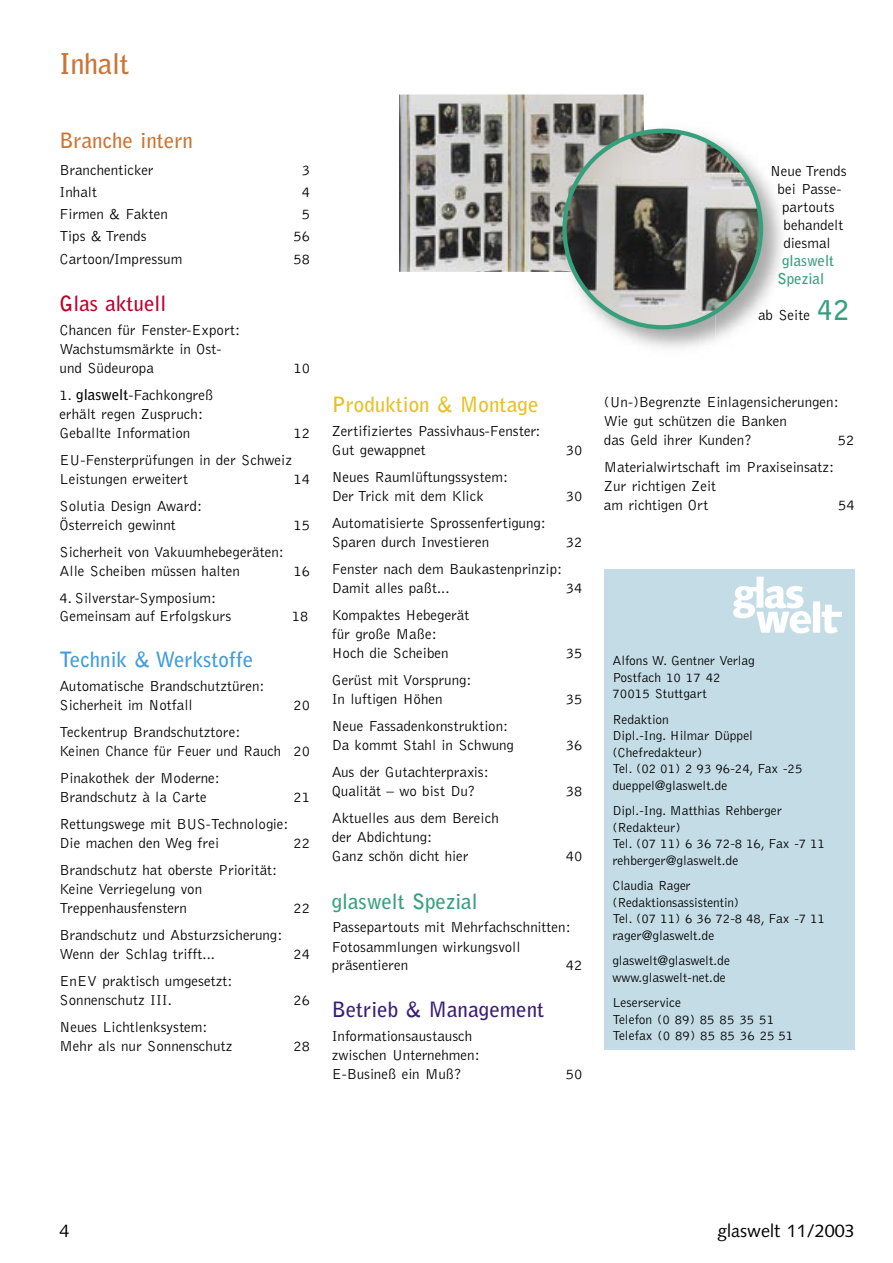
<style>
.page{position:relative;width:893px;height:1263px;background:#fff}
.page>*{position:absolute;margin:0;border:0;box-sizing:border-box;transform-origin:0 0}
.t1{font:700 28.5px "Bell Gothic";letter-spacing:-.01em;color:#cc7434}
.t2{font:700 21px "Bell Gothic";color:#419dda}
.t3{font:700 21px "Bell Gothic";color:#e6c126}
.t4{font:700 21px "Bell Gothic";color:#391d76}
.t5{font:700 21px "Bell Gothic";color:#36a07c}
.t6{font:700 21px "Bell Gothic";color:#cc7434}
.t7{font:700 21px "Bell Gothic";color:#bd002b}
.t8{font:18px "Syntax";color:#000}
.t9{font:300 15px/19.2px "Bell Gothic";color:#000}
.t10{font:700 15px/18px "Bell Gothic";color:#36a07c}
.t11{font:300 13.5px/16.5px "Bell Gothic";color:#000}
.s1{font-weight:700}
.s2{font-weight:700;font-size:27px;color:#36a07c}
</style>
<div class="page">
<div style="left:604px;top:569px;width:251px;height:481px;background:#c3dce6"></div>
<img style="left:733px;top:576px;width:109px;height:58px">
<img style="left:399px;top:95px;width:245px;height:177px">
<img style="left:655px;top:179px;width:127px;height:169px">
<img style="left:612px;top:128px;width:104px;height:218px">
<img style="left:556px;top:122px;width:88px;height:150px">
<svg style="left:562px;top:129px;width:201px;height:200px;background:#8f948f"></svg>
<h1 class="t1" style="left:60px;top:46px;width:71px">Inhalt</h1>
<h2 class="t6" style="left:60px;top:128px;width:135px">Branche intern</h2>
<p class="t9" style="left:60px;top:160px;width:96px">Branchenticker</p>
<p class="t9" style="left:302px;top:160px;width:10px">3</p>
<p class="t9" style="left:60px;top:183px;width:39px">Inhalt</p>
<p class="t9" style="left:302px;top:183px;width:10px">4</p>
<p class="t9" style="left:60px;top:205px;width:110px">Firmen &amp; Fakten</p>
<p class="t9" style="left:302px;top:205px;width:10px">5</p>
<p class="t9" style="left:60px;top:227px;width:89px">Tips &amp; Trends</p>
<p class="t9" style="left:294px;top:227px;width:18px">56</p>
<p class="t9" style="left:60px;top:249px;width:124px">Cartoon/Impressum</p>
<p class="t9" style="left:294px;top:249px;width:18px">58</p>
<h2 class="t7" style="left:60px;top:291px;width:108px">Glas aktuell</h2>
<p class="t9" style="left:60px;top:320px;width:182px">Chancen für Fenster-Export:<br>Wachstumsmärkte in Ost&shy;und Südeuropa</p>
<p class="t9" style="left:294px;top:359px;width:18px">10</p>
<p class="t9" style="left:60px;top:386px;width:155px">1. <span class="s1">glaswelt</span>-Fachkongreß erhält regen Zuspruch:<br>Geballte Information</p>
<p class="t9" style="left:294px;top:424px;width:18px">12</p>
<p class="t9" style="left:60px;top:451px;width:234px">EU-Fensterprüfungen in der Schweiz<br>Leistungen erweitert</p>
<p class="t9" style="left:294px;top:470px;width:18px">14</p>
<p class="t9" style="left:60px;top:497px;width:144px">Solutia Design Award:<br>Österreich gewinnt</p>
<p class="t9" style="left:60px;top:543px;width:226px">Sicherheit von Vakuumhebegeräten:<br>Alle Scheiben müssen halten</p>
<p class="t9" style="left:60px;top:589px;width:173px;line-height:18px">4. Silverstar-Symposium:<br>Gemeinsam auf Erfolgskurs</p>
<p class="t9" style="left:294px;top:516px;width:18px">15</p>
<p class="t9" style="left:294px;top:562px;width:18px">16</p>
<p class="t9" style="left:292px;top:607px;width:18px">18</p>
<h2 class="t2" style="left:60px;top:647px;width:195px">Technik &amp; Werkstoffe</h2>
<p class="t9" style="left:60px;top:677px;width:207px">Automatische Brandschutztüren:<br>Sicherheit im Notfall</p>
<p class="t9" style="left:294px;top:696px;width:18px">20</p>
<p class="t9" style="left:60px;top:723px;width:252px">Teckentrup Brandschutztore:<br>Keinen Chance für Feuer und Rauch 20</p>
<p class="t9" style="left:60px;top:769px;width:162px">Pinakothek der Moderne:<br>Brandschutz à la Carte</p>
<p class="t9" style="left:294px;top:788px;width:18px">21</p>
<p class="t9" style="left:60px;top:815px;width:231px">Rettungswege mit BUS-Technologie:<br>Die machen den Weg frei</p>
<p class="t9" style="left:294px;top:834px;width:18px">22</p>
<p class="t9" style="left:60px;top:861px;width:219px">Brandschutz hat oberste Priorität:<br>Keine Verriegelung von<br>Treppenhausfenstern</p>
<p class="t9" style="left:60px;top:926px;width:224px">Brandschutz und Absturzsicherung:<br>Wenn der Schlag trifft...</p>
<p class="t9" style="left:60px;top:972px;width:175px">EnEV praktisch umgesetzt:<br>Sonnenschutz III.</p>
<p class="t9" style="left:60px;top:1018px;width:175px">Neues Lichtlenksystem:<br>Mehr als nur Sonnenschutz</p>
<p class="t9" style="left:294px;top:899px;width:18px">22</p>
<p class="t9" style="left:294px;top:945px;width:18px">24</p>
<p class="t9" style="left:294px;top:991px;width:18px">26</p>
<p class="t9" style="left:294px;top:1037px;width:18px">28</p>
<h2 class="t3" style="left:332px;top:392px;width:208px">Produktion &amp; Montage</h2>
<p class="t9" style="left:332px;top:421px;width:210px">Zertifiziertes Passivhaus-Fenster:<br>Gut gewappnet</p>
<p class="t9" style="left:332px;top:467px;width:178px">Neues Raumlüftungssystem:<br>Der Trick mit dem Klick</p>
<p class="t9" style="left:332px;top:513px;width:216px">Automatisierte Sprossenfertigung:<br>Sparen durch Investieren</p>
<p class="t9" style="left:566px;top:441px;width:18px">30</p>
<p class="t9" style="left:566px;top:487px;width:18px">30</p>
<p class="t9" style="left:566px;top:533px;width:18px">32</p>
<p class="t9" style="left:332px;top:559px;width:232px">Fenster nach dem Baukastenprinzip:<br>Damit alles paßt...</p>
<p class="t9" style="left:566px;top:579px;width:18px">34</p>
<p class="t9" style="left:332px;top:605px;width:139px">Kompaktes Hebegerät für große Maße:<br>Hoch die Scheiben</p>
<p class="t9" style="left:332px;top:671px;width:141px">Gerüst mit Vorsprung:<br>In luftigen Höhen</p>
<p class="t9" style="left:332px;top:717px;width:184px">Neue Fassadenkonstruktion:<br>Da kommt Stahl in Schwung</p>
<p class="t9" style="left:332px;top:763px;width:159px">Aus der Gutachterpraxis:<br>Qualität – wo bist Du?</p>
<p class="t9" style="left:332px;top:809px;width:169px">Aktuelles aus dem Bereich der Abdichtung:<br>Ganz schön dicht hier</p>
<p class="t9" style="left:566px;top:644px;width:18px">35</p>
<p class="t9" style="left:566px;top:690px;width:18px">35</p>
<p class="t9" style="left:566px;top:736px;width:18px">36</p>
<p class="t9" style="left:566px;top:782px;width:18px">38</p>
<p class="t9" style="left:566px;top:847px;width:18px">40</p>
<h2 class="t5" style="left:332px;top:889px;width:147px">glaswelt Spezial</h2>
<p class="t9" style="left:332px;top:918px;width:241px;line-height:18.6px">Passepartouts mit Mehrfachschnitten:<br>Fotosammlungen wirkungsvoll präsentieren</p>
<p class="t9" style="left:566px;top:955px;width:18px">42</p>
<h2 class="t4" style="left:332px;top:997px;width:214px">Betrieb &amp; Management</h2>
<p class="t9" style="left:332px;top:1026px;width:150px">Informationsaustausch zwischen Unternehmen:<br>E-Busineß ein Muß?</p>
<p class="t9" style="left:566px;top:1065px;width:18px">50</p>
<p class="t9" style="left:770px;top:161px;width:78px">Neue Trends</p>
<p class="t9" style="left:778px;top:179px;width:65px">bei Passe-</p>
<p class="t9" style="left:782px;top:197px;width:54px">partouts</p>
<p class="t9" style="left:784px;top:215px;width:61px">behandelt</p>
<p class="t9" style="left:784px;top:233px;width:49px">diesmal</p>
<p class="t10" style="left:778px;top:251px;width:58px;text-indent:4px">glaswelt<br>Spezial</p>
<p class="t9" style="left:758px;top:305px;width:92px">ab Seite <span class="s2">42</span></p>
<p class="t9" style="left:604px;top:392px;width:236px">(Un-)Begrenzte Einlagensicherungen:<br>Wie gut schützen die Banken<br>das Geld ihrer Kunden?</p>
<p class="t9" style="left:838px;top:431px;width:18px">52</p>
<p class="t9" style="left:604px;top:458px;width:232px">Materialwirtschaft im Praxiseinsatz:<br>Zur richtigen Zeit<br>am richtigen Ort</p>
<p class="t9" style="left:838px;top:496px;width:18px">54</p>
<p class="t11" style="left:612px;top:653px;width:144px">Alfons W. Gentner Verlag<br>Postfach 10 17 42<br>70015 Stuttgart</p>
<p class="t11" style="left:612px;top:711px;width:192px">Redaktion<br>Dipl.-Ing. Hilmar Düppel (Chefredakteur)<br>Tel. (02 01) 2 93 96-24, Fax -25 dueppel@glaswelt.de</p>
<p class="t11" style="left:612px;top:803px;width:214px">Dipl.-Ing. Matthias Rehberger (Redakteur)<br>Tel. (07 11) 6 36 72-8 16, Fax -7 11 rehberger@glaswelt.de</p>
<p class="t11" style="left:612px;top:878px;width:214px">Claudia Rager<br>(Redaktionsassistentin)<br>Tel. (07 11) 6 36 72-8 48, Fax -7 11 rager@glaswelt.de</p>
<p class="t11" style="left:612px;top:953px;width:119px">glaswelt@glaswelt.de www.glaswelt-net.de</p>
<p class="t11" style="left:612px;top:995px;width:183px">Leserservice<br>Telefon (0 89) 85 85 35 51<br>Telefax (0 89) 85 85 36 25 51</p>
<p class="t8" style="left:60px;top:1220px;width:12px">4</p>
<p class="t8" style="left:717px;top:1220px;width:139px">glaswelt 11/2003</p>
</div>
